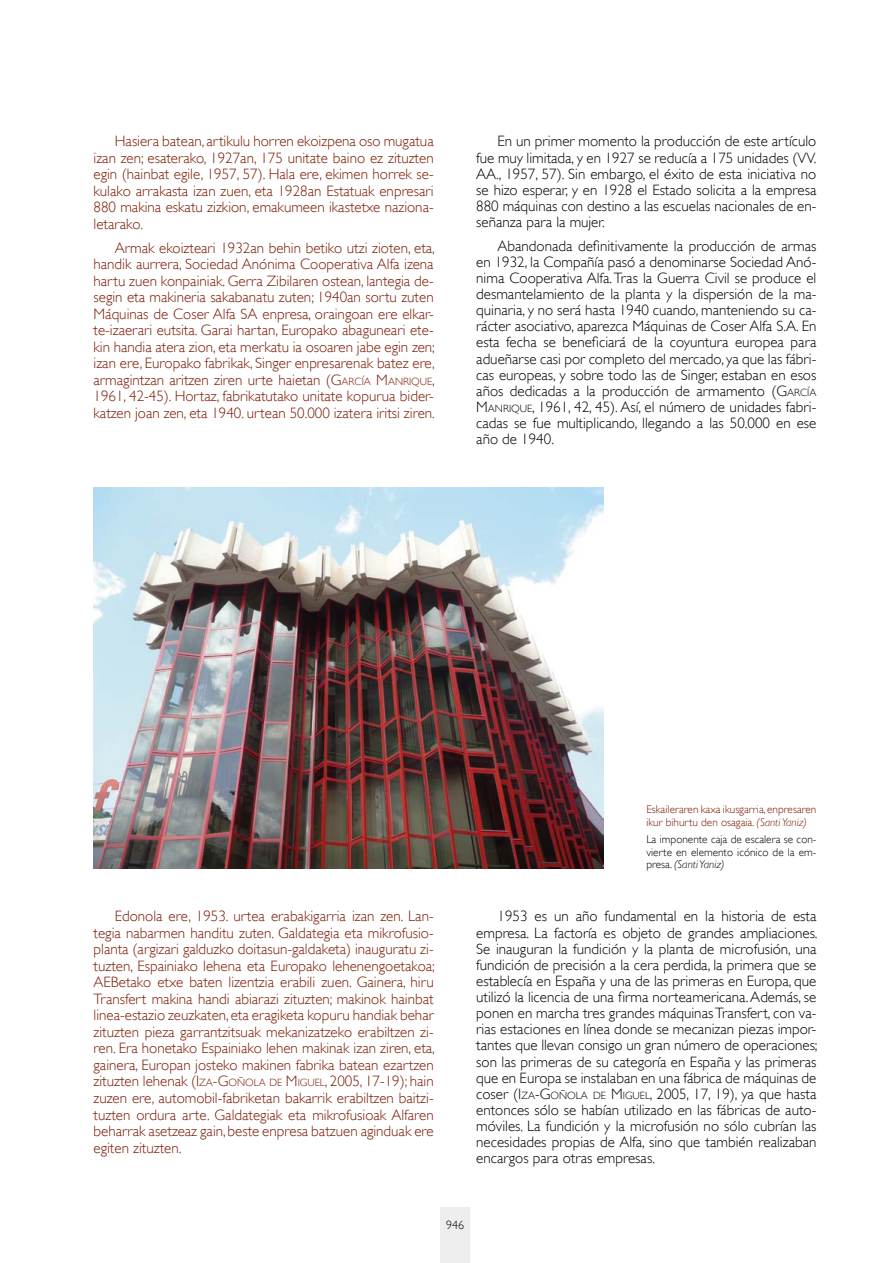
<style>
.page{position:relative;width:893px;height:1263px;background:#fff}
.page>*{position:absolute;margin:0;border:0;box-sizing:border-box;transform-origin:0 0}
.Texto_independiente{font:300 15px/16.2px "Gill Sans";color:#000;text-align:justify}
.Texto_independiente-2{font:300 15px/16.5px "Gill Sans";color:#7b1a04;text-align:justify}
.t1{font:300 12px "Gill Sans";color:#000}
.t2{font:300 11.25px/12.8px "Gill Sans";color:#000;text-align:justify}
.t3{font:300 11.25px "Gill Sans";color:#7b1a04}
.s1{font-style:inherit}
.s2{font-size:10.5px}
.s3{font-style:italic}
</style>
<div class="page">
<div style="left:440px;top:1207px;width:30px;height:56px;background:#eee"></div>
<img style="left:94px;top:488px;width:510px;height:380px">
<p class="Texto_independiente-2" style="left:94px;top:133px;width:342px;text-indent:21px">Hasiera batean, artikulu horren ekoizpena oso mugatua izan zen; esaterako, 1927an, 175 unitate baino ez zituzten egin (hainbat egile, 1957, 57). Hala ere, ekimen horrek se&shy;kulako arrakasta izan zuen, eta 1928an Estatuak enpresari 880 makina eskatu zizkion, emakumeen ikastetxe naziona&shy;letarako.</p>
<p class="Texto_independiente-2" style="left:94px;top:240px;width:343px;text-align:right">Armak ekoizteari 1932an behin betiko utzi zioten, eta, handik aurrera, Sociedad Anónima Cooperativa Alfa izena</p>
<p class="Texto_independiente-2" style="left:94px;top:273px;width:342px">hartu zuen konpainiak. Gerra Zibilaren ostean, lantegia de&shy;segin eta makineria sakabanatu zuten; 1940an sortu zuten</p>
<p class="Texto_independiente-2" style="left:94px;top:306px;width:342px">Máquinas de Coser Alfa SA enpresa, oraingoan ere elkar-</p>
<p class="Texto_independiente-2" style="left:94px;top:322px;width:343px">te-izaerari eutsita. Garai hartan, Europako abaguneari ete&shy;kin handia atera zion, eta merkatu ia osoaren jabe egin zen;</p>
<p class="Texto_independiente-2" style="left:94px;top:355px;width:343px">izan ere, Europako fabrikak, Singer enpresarenak batez ere, armagintzan aritzen ziren urte haietan (<span class="s1">G</span><span class="s2">ARCÍA</span> <span class="s1">M</span><span class="s2">ANRIQUE</span>, 1961, 42-45). Hortaz, fabrikatutako unitate kopurua bider&shy;katzen joan zen, eta 1940. urtean 50.000 izatera iritsi ziren.</p>
<p class="Texto_independiente" style="left:476px;top:133px;width:342px;text-indent:21px">En un primer momento la producción de este artículo fue muy limitada, y en 1927 se reducía a 175 unidades (VV.<br>AA., 1957, 57). Sin embargo, el éxito de esta iniciativa no se hizo esperar, y en 1928 el Estado solicita a la empresa 880 máquinas con destino a las escuelas nacionales de en&shy;señanza para la mujer.</p>
<p class="Texto_independiente" style="left:476px;top:238px;width:342px;text-indent:21px">Abandonada definitivamente la producción de armas en 1932, la Compañía pasó a denominarse Sociedad Anó&shy;nima Cooperativa Alfa. Tras la Guerra Civil se produce el desmantelamiento de la planta y la dispersión de la ma&shy;quinaria, y no será hasta 1940 cuando, manteniendo su ca-</p>
<p class="Texto_independiente" style="left:476px;top:318px;width:342px">rácter asociativo, aparezca Máquinas de Coser Alfa S.A. En esta fecha se beneficiará de la coyuntura europea para adueñarse casi por completo del mercado, ya que las fábri&shy;cas europeas, y sobre todo las de Singer, estaban en esos años dedicadas a la producción de armamento (<span class="s1">G</span><span class="s2">ARCÍA </span><span class="s1">M</span><span class="s2">ANRIQUE</span><span class="s1">,</span> 1961, 42, 45). Así, el número de unidades fabri&shy;cadas se fue multiplicando, llegando a las 50.000 en ese año de 1940.</p>
<p class="Texto_independiente-2" style="left:94px;top:908px;width:343px;text-indent:21px">Edonola ere, 1953. urtea erabakigarria izan zen. Lan&shy;tegia nabarmen handitu zuten. Galdategia eta mikrofusio&shy;planta (argizari galduzko doitasun-galdaketa) inauguratu zi&shy;tuzten, Espainiako lehena eta Europako lehenengoetakoa; AEBetako etxe baten lizentzia erabili zuen. Gainera, hiru Transfert makina handi abiarazi zituzten; makinok hainbat linea-estazio zeuzkaten, eta eragiketa kopuru handiak behar zituzten pieza garrantzitsuak mekanizatzeko erabiltzen zi&shy;ren. Era honetako Espainiako lehen makinak izan ziren, eta, gainera, Europan josteko makinen fabrika batean ezartzen zituzten lehenak (<span class="s1">I</span><span class="s2">ZA</span><span class="s1">-G</span><span class="s2">OÑOLA DE</span> <span class="s1">M</span><span class="s2">IGUEL</span>, 2005, 17-19); hain zuzen ere, automobil-fabriketan bakarrik erabiltzen baitzi&shy;tuzten ordura arte. Galdategiak eta mikrofusioak Alfaren beharrak asetzeaz gain, beste enpresa batzuen aginduak ere</p>
<p class="Texto_independiente-2" style="left:94px;top:1139px;width:89px">egiten zituzten.</p>
<p class="t3" style="left:646px;top:803px;width:172px">Eskaileraren kaxa ikusgarria, enpresaren</p>
<p class="t3" style="left:646px;top:815px;width:162px">ikur bihurtu den osagaia. <span class="s3">(Santi Yaniz)</span></p>
<p class="t2" style="left:646px;top:833px;width:172px">La imponente caja de escalera se con&shy;vierte en elemento icónico de la em&shy;presa. <span class="s3">(Santi Yaniz)</span></p>
<p class="Texto_independiente" style="left:476px;top:908px;width:343px;text-indent:21px">1953 es un año fundamental en la historia de esta empresa. La factoría es objeto de grandes ampliaciones.<br>Se inauguran la fundición y la planta de microfusión, una fundición de precisión a la cera perdida, la primera que se establecía en España y una de las primeras en Europa, que utilizó la licencia de una firma norteamericana. Además, se ponen en marcha tres grandes máquinas Transfert, con va&shy;rias estaciones en línea donde se mecanizan piezas impor&shy;tantes que llevan consigo un gran número de operaciones; son las primeras de su categoría en España y las primeras que en Europa se instalaban en una fábrica de máquinas de coser (<span class="s1">I</span><span class="s2">ZA</span><span class="s1">-G</span><span class="s2">OÑOLA DE</span> <span class="s1">M</span><span class="s2">IGUEL</span>, 2005, 17, 19), ya que hasta entonces sólo se habían utilizado en las fábricas de auto&shy;móviles. La fundición y la microfusión no sólo cubrían las necesidades propias de Alfa, sino que también realizaban encargos para otras empresas.</p>
<p class="t1" style="left:446px;top:1218px;width:19px">946</p>
</div>
